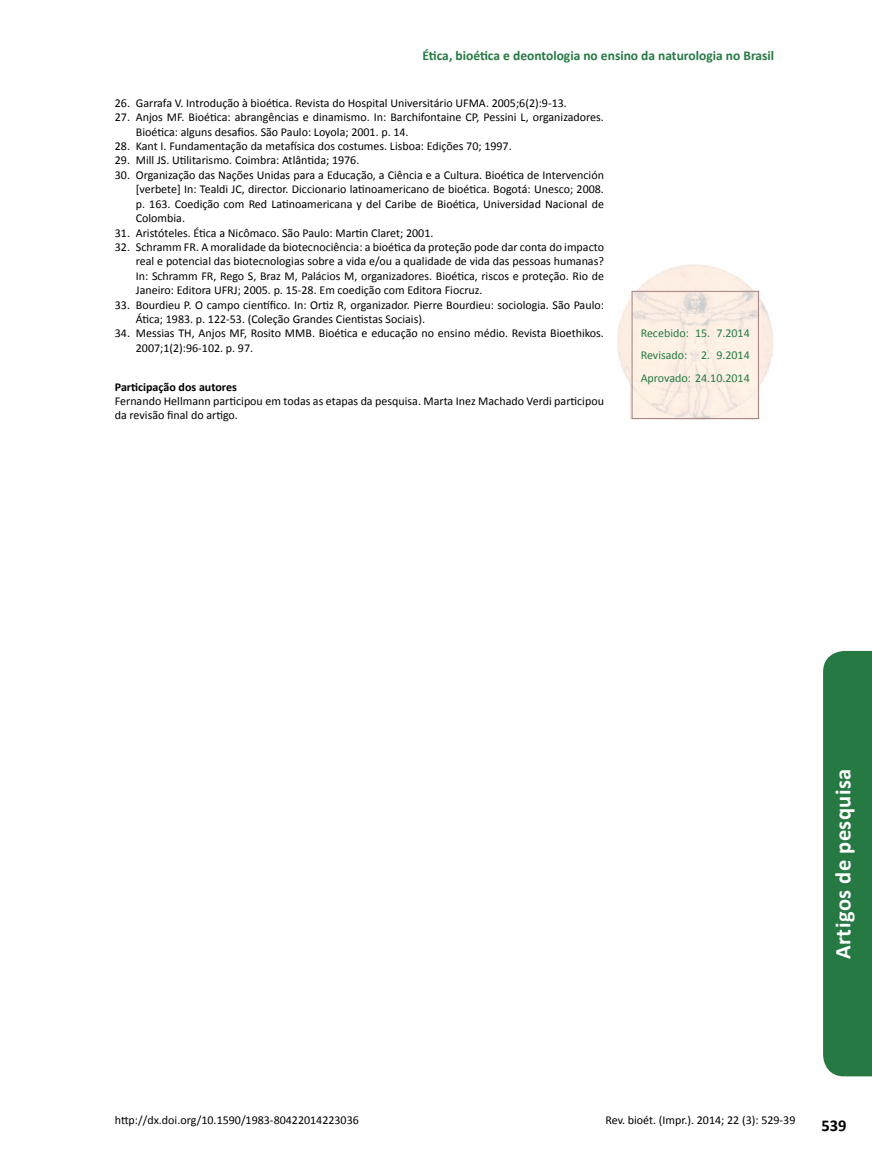
<style>
.page{position:relative;width:872px;height:1170px;background:#fff}
.page>*{position:absolute;margin:0;border:0;box-sizing:border-box;transform-origin:0 0}
.t1{font:700 22.5px "Calibri";letter-spacing:.02em;color:#fff}
.t2{font:700 16.5px "Calibri";color:#000}
.t3{font:700 13.5px "Calibri";color:#267942}
.t4{font:12px/14.4px "Calibri";color:#000}
.t5{font:12px/23px "Calibri";color:#267942;text-align:justify}
.t6{font:700 12px "Calibri";color:#000}
</style>
<div class="page">
<img style="left:617px;top:264px;width:156px;height:155px">
<div style="left:632px;top:291px;width:126px;height:127px;border:1px solid #a38483"></div>
<div style="left:823px;top:651px;width:49px;height:425px;background:#267942"></div>
<p class="t3" style="left:422px;top:47px;width:353px">Ética, bioética e deontologia no ensino da naturologia no Brasil</p>
<p class="t4" style="left:115px;top:96px;width:453px">26. Garrafa V. Introdução à bioética. Revista do Hospital Universitário UFMA. 2005;6(2):9-13.</p>
<p class="t4" style="left:136px;top:110px;width:469px;text-indent:-21px">27. Anjos MF. Bioética: abrangências e dinamismo. In: Barchifontaine CP, Pessini L, organizadores.<br>Bioética: alguns desafios. São Paulo: Loyola; 2001. p. 14.</p>
<p class="t4" style="left:115px;top:139px;width:398px">28. Kant I. Fundamentação da metafísica dos costumes. Lisboa: Edições 70; 1997.</p>
<p class="t4" style="left:115px;top:153px;width:246px">29. Mill JS. Utilitarismo. Coimbra: Atlântida; 1976.</p>
<p class="t4" style="left:136px;top:168px;width:469px;text-align:justify;text-indent:-21px">30. Organização das Nações Unidas para a Educação, a Ciência e a Cultura. Bioética de Intervención [verbete] In: Tealdi JC, director. Diccionario latinoamericano de bioética. Bogotá: Unesco; 2008. p. 163. Coedição com Red Latinoamericana y del Caribe de Bioética, Universidad Nacional de Colombia.</p>
<p class="t4" style="left:115px;top:225px;width:320px">31. Aristóteles. Ética a Nicômaco. São Paulo: Martin Claret; 2001.</p>
<p class="t4" style="left:136px;top:240px;width:469px;text-align:justify;text-indent:-21px">32. Schramm FR. A moralidade da biotecnociência: a bioética da proteção pode dar conta do impacto real e potencial das biotecnologias sobre a vida e/ou a qualidade de vida das pessoas humanas?<br>In: Schramm FR, Rego S, Braz M, Palácios M, organizadores. Bioética, riscos e proteção. Rio de Janeiro: Editora UFRJ; 2005. p. 15-28. Em coedição com Editora Fiocruz.</p>
<p class="t4" style="left:136px;top:297px;width:469px;text-indent:-21px">33. Bourdieu P. O campo científico. In: Ortiz R, organizador. Pierre Bourdieu: sociologia. São Paulo:<br>Ática; 1983. p. 122-53. (Coleção Grandes Cientistas Sociais).</p>
<p class="t4" style="left:136px;top:326px;width:469px;text-indent:-21px">34. Messias TH, Anjos MF, Rosito MMB. Bioética e educação no ensino médio. Revista Bioethikos.<br>2007;1(2):96-102. p. 97.</p>
<p class="t6" style="left:115px;top:379px;width:123px">Participação dos autores</p>
<p class="t4" style="left:115px;top:394px;width:490px">Fernando Hellmann participou em todas as etapas da pesquisa. Marta Inez Machado Verdi participou da revisão final do artigo.</p>
<p class="t5" style="left:640px;top:321px;width:111px">Recebido: 15. 7.2014<br>Revisado: 2. 9.2014<br>Aprovado: 24.10.2014</p>
<p class="t4" style="left:115px;top:1113px;width:245px">http://dx.doi.org/10.1590/1983-80422014223036</p>
<h1 class="t1" style="left:828px;top:959px;width:192px;rotate:-90deg">Artigos de pesquisa</h1>
<p class="t4" style="left:605px;top:1113px;width:191px">Rev. bioét. (Impr.). 2014; 22 (3): 529-39</p>
<h2 class="t2" style="left:821px;top:1115px;width:27px">539</h2>
</div>
